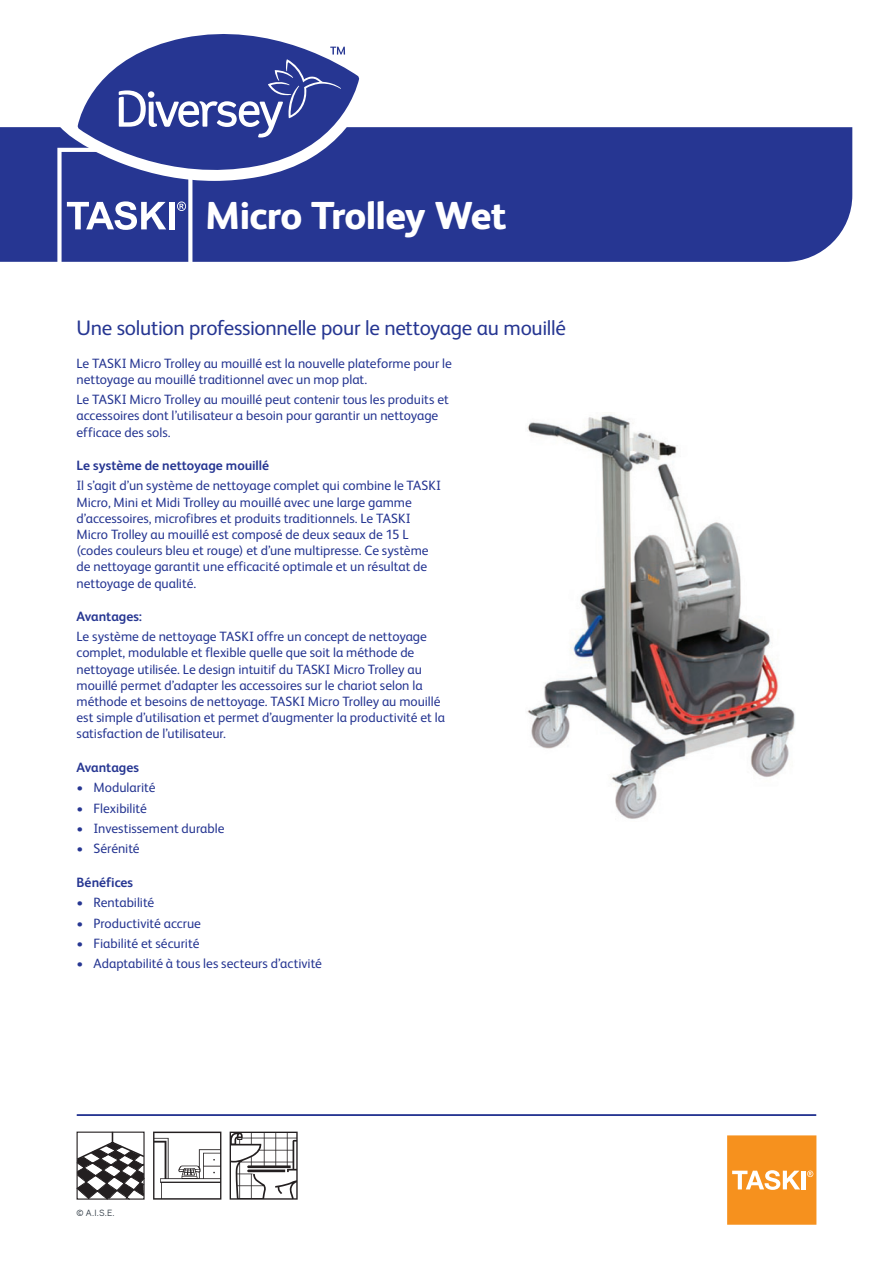
<style>
.page{position:relative;width:893px;height:1263px;background:#fff}
.page>*{position:absolute;margin:0;border:0;box-sizing:border-box;transform-origin:0 0}
.t1{font:800 39px "FS Albert Pro";letter-spacing:-.02em;color:#fff}
.Product_Description{font:21px "FS Albert Pro";letter-spacing:-.015em;color:#263692}
.Bullet_Text{font:13.5px/16.2px "FS Albert Pro";color:#263692}
.Maintext{font:13.5px/16.2px "FS Albert Pro";letter-spacing:-.005em;color:#263692}
.Subheads{font:13.5px/16.2px "FS Albert Pro";color:#263692}
.Subheads-2{font:700 13.5px "FS Albert Pro";color:#263692}
.t2{font:9px "Aaux Pro OT";color:#2c3741}
</style>
<div class="page">
<div style="left:0;top:127px;width:852px;height:135px;background:#263692"></div>
<svg style="left:57px;top:148px;width:135px;height:114px;background:#4e5ba6"></svg>
<div style="left:169px;top:202px;width:6px;height:27px;background:#fff"></div>
<svg style="left:727px;top:1135px;width:89px;height:90px;background:#f69c34"></svg>
<hr style="left:77px;top:1114px;width:739px;height:2px;background:#263692">
<img style="left:527px;top:414px;width:268px;height:405px">
<svg style="left:153px;top:1131px;width:68px;height:68px"></svg>
<svg style="left:230px;top:1131px;width:68px;height:68px"></svg>
<svg style="left:79px;top:1133px;width:64px;height:64px"></svg>
<svg style="left:58px;top:78px;width:316px;height:103px"></svg>
<svg style="left:78px;top:34px;width:281px;height:148px;fill:#263692"></svg>
<svg style="left:119px;top:47px;width:226px;height:91px;background:#4a58a4"></svg>
<p class="t1" style="left:205px;top:185px;width:303px">Micro Trolley Wet</p>
<p class="Product_Description" style="left:77px;top:313px;width:491px">Une solution professionnelle pour le nettoyage au mouillé</p>
<p class="Subheads" style="left:77px;top:354px;width:377px">Le TASKI Micro Trolley au mouillé est la nouvelle plateforme pour le nettoyage au mouillé traditionnel avec un mop plat.</p>
<p class="Maintext" style="left:77px;top:390px;width:374px">Le TASKI Micro Trolley au mouillé peut contenir tous les produits et accessoires dont l’utilisateur a besoin pour garantir un nettoyage efficace des sols.</p>
<p class="Subheads-2" style="left:77px;top:456px;width:194px">Le système de nettoyage mouillé</p>
<p class="Bullet_Text" style="left:77px;top:477px;width:366px">Il s’agit d’un système de nettoyage complet qui combine le TASKI Micro, Mini et Midi Trolley au mouillé avec une large gamme d’accessoires, microfibres et produits traditionnels. Le TASKI Micro Trolley au mouillé est composé de deux seaux de 15 L (codes couleurs bleu et rouge) et d’une multipresse. Ce système de nettoyage garantit une efficacité optimale et un résultat de nettoyage de qualité.</p>
<p class="Subheads-2" style="left:77px;top:607px;width:67px">Avantages:</p>
<p class="Bullet_Text" style="left:77px;top:627px;width:370px">Le système de nettoyage TASKI offre un concept de nettoyage complet, modulable et flexible quelle que soit la méthode de nettoyage utilisée. Le design intuitif du TASKI Micro Trolley au mouillé permet d’adapter les accessoires sur le chariot selon la méthode et besoins de nettoyage. TASKI Micro Trolley au mouillé est simple d’utilisation et permet d’augmenter la productivité et la satisfaction de l’utilisateur.</p>
<p class="Subheads-2" style="left:77px;top:757px;width:64px">Avantages</p>
<p class="Bullet_Text" style="left:77px;top:778px;width:80px">• Modularité</p>
<p class="Bullet_Text" style="left:77px;top:799px;width:72px">• Flexibilité</p>
<p class="Bullet_Text" style="left:77px;top:819px;width:149px">• Investissement durable</p>
<p class="Bullet_Text" style="left:77px;top:840px;width:65px">• Sérénité</p>
<p class="Subheads-2" style="left:77px;top:872px;width:58px">Bénéfices</p>
<p class="Bullet_Text" style="left:77px;top:893px;width:79px">• Rentabilité</p>
<p class="Bullet_Text" style="left:77px;top:914px;width:126px">• Productivité accrue</p>
<p class="Bullet_Text" style="left:77px;top:934px;width:124px">• Fiabilité et sécurité</p>
<p class="Bullet_Text" style="left:77px;top:955px;width:247px">• Adaptabilité à tous les secteurs d’activité</p>
<p class="t2" style="left:77px;top:1207px;width:40px">© A.I.S.E.</p>
</div>
